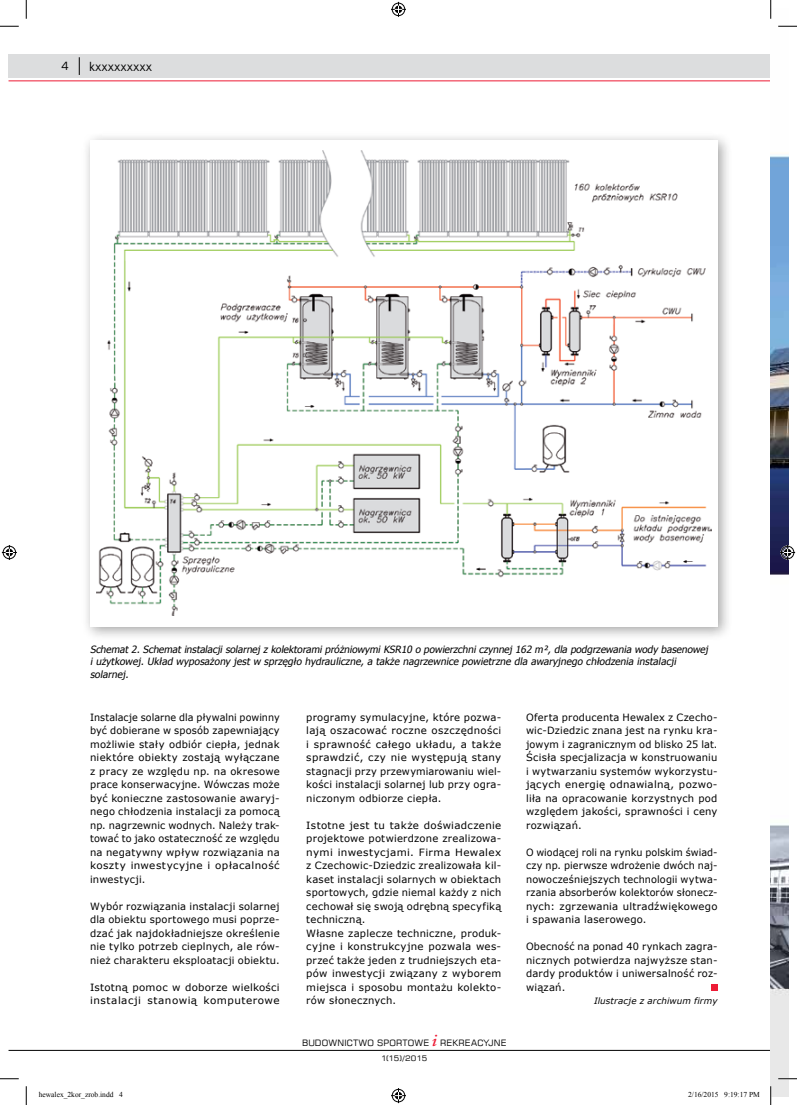
<style>
.page{position:relative;width:797px;height:1105px;background:#fff}
.page>*{position:absolute;margin:0;border:0;box-sizing:border-box;transform-origin:0 0}
.t1{font:italic 600 17.5px "Adobe Caslon Pro";color:#ed1b35}
.t2{font:12.5px "Square 721 EU";color:#000}
.t3{font:11.25px "Square 721 EU";color:#000}
.t4{font:10px/13.5px "Verdana";letter-spacing:.025em;color:#000;text-align:justify}
.t5{font:10px/13.5px "Verdana";letter-spacing:.025em;color:#000;text-align:justify;scale:.96 1}
.t6{font:italic 10px/12.5px "Tahoma";letter-spacing:.01em;color:#000}
.t7{font:8.75px "Square 721 EU";letter-spacing:.025em;color:#000}
.t8{font:italic 8.75px "Verdana";letter-spacing:.015em;color:#000}
.t9{font:7.5px "Times New Roman";color:#000}
.t10{font:7.5px "Square 721 EU";letter-spacing:-.025em;color:#000;scale:1.1 1}
</style>
<div class="page">
<div style="left:9px;top:55px;width:761px;height:23px;background:#dcddde"></div>
<hr style="left:9px;top:81px;width:761px;height:1px;background:#ed1b35">
<svg style="left:79px;top:57px;width:1px;height:18px"></svg>
<hr style="left:9px;top:1050px;width:761px;height:1px;background:#000">
<img style="left:770px;top:9px;width:18px;height:1087px">
<div style="left:81px;top:131px;width:651px;height:510px;background:#000;opacity:.35"></div>
<div style="left:90px;top:140px;width:627px;height:486px;background:#fff"></div>
<img style="left:96px;top:151px;width:615px;height:465px">
<svg style="left:711px;top:985px;width:6px;height:6px"></svg>
<svg style="left:0;top:25px;width:19px;height:2px"></svg>
<svg style="left:778px;top:25px;width:19px;height:2px"></svg>
<svg style="left:0;top:1078px;width:19px;height:1px"></svg>
<svg style="left:778px;top:1078px;width:19px;height:1px"></svg>
<svg style="left:25px;top:0;width:2px;height:19px"></svg>
<svg style="left:25px;top:1086px;width:2px;height:19px"></svg>
<svg style="left:770px;top:0;width:1px;height:19px"></svg>
<svg style="left:770px;top:1086px;width:1px;height:19px"></svg>
<svg style="left:391px;top:2px;width:15px;height:15px"></svg>
<svg style="left:391px;top:1088px;width:15px;height:15px"></svg>
<svg style="left:2px;top:545px;width:15px;height:15px"></svg>
<svg style="left:780px;top:545px;width:15px;height:15px"></svg>
<p class="t3" style="left:61px;top:59px;width:9px">4</p>
<p class="t2" style="left:89px;top:58px;width:64px">kxxxxxxxxx</p>
<p class="t6" style="left:90px;top:642px;width:619px">Schemat 2. Schemat instalacj i solarnej z kolektorami próżniowymi KSR10 o powierzchni czynnej 162 m², dla podgrzewania wody basenowej i użytkowej . Układ wyposażony jest w sprzęgło hydrauliczne, a także nagrzewnice powietrzne dla awaryj nego chłodzenia instalacj i solarnej .</p>
<p class="t4" style="left:306px;top:710px;width:196px">programy symulacyjne, które pozwa&shy;lają oszacować roczne oszczędności i sprawność całego układu, a także sprawdzić, czy nie występują stany stagnacji przy przewymiarowaniu wiel&shy;kości instalacji solarnej lub przy ogra&shy;niczonym odbiorze ciepła.</p>
<p class="t4" style="left:306px;top:818px;width:196px;text-align:left">Istotne jest tu także doświadczenie projektowe potwierdzone zrealizowa&shy;nymi inwestycjami. Firma Hewalex z Czechowic-Dziedzic zrealizowała kil&shy;kaset instalacji solarnych w obiektach sportowych, gdzie niemal każdy z nich cechował się swoją odrębną specyfiką techniczną.<br>Własne zaplecze techniczne, produk&shy;cyjne i konstrukcyjne pozwala wes&shy;przeć także jeden z trudniejszych eta&shy;pów inwestycji związany z wyborem miejsca i sposobu montażu kolekto&shy;rów słonecznych.</p>
<p class="t4" style="left:526px;top:710px;width:193px">Oferta producenta Hewalex z Czecho&shy;wic-Dziedzic znana jest na rynku kra&shy;jowym i zagranicznym od blisko 25 lat.<br>Ścisła specjalizacja w konstruowaniu i wytwarzaniu systemów wykorzystu&shy;jących energię odnawialną, pozwo&shy;liła na opracowanie korzystnych pod względem jakości, sprawności i ceny rozwiązań.</p>
<p class="t5" style="left:526px;top:845px;width:201px">O wiodącej roli na rynku polskim świad&shy;czy np. pierwsze wdrożenie dwóch naj&shy;nowocześniejszych technologii wytwa&shy;rzania absorberów kolektorów słonecz&shy;nych: zgrzewania ultradźwiękowego i spawania laserowego.</p>
<p class="t4" style="left:526px;top:940px;width:193px">Obecność na ponad 40 rynkach zagra&shy;nicznych potwierdza najwyższe stan&shy;dardy produktów i uniwersalność roz&shy;wiązań.</p>
<p class="t8" style="left:594px;top:995px;width:125px">Ilustracje z archiwum firmy</p>
<p class="t5" style="left:90px;top:710px;width:199px">Instalacje solarne dla pływalni powinny być dobierane w sposób zapewniający możliwie stały odbiór ciepła, jednak niektóre obiekty zostają wyłączane z pracy ze względu np. na okresowe prace konserwacyjne. Wówczas może być konieczne zastosowanie awaryj&shy;nego chłodzenia instalacji za pomocą np. nagrzewnic wodnych. Należy trak&shy;tować to jako ostateczność ze względu na negatywny wpływ rozwiązania na koszty inwestycyjne i opłacalność inwestycji.</p>
<p class="t4" style="left:90px;top:899px;width:191px">Wybór rozwiązania instalacji solarnej dla obiektu sportowego musi poprze&shy;dzać jak najdokładniejsze określenie nie tylko potrzeb cieplnych, ale rów&shy;nież charakteru eksploatacji obiektu.</p>
<p class="t4" style="left:90px;top:980px;width:191px">Istotną pomoc w doborze wielkości instalacji stanowią komputerowe</p>
<p class="t7" style="left:302px;top:1037px;width:129px">BUDOWNICTWO SPORTOWE</p>
<h1 class="t1" style="left:432px;top:1029px;width:7px">i</h1>
<p class="t7" style="left:440px;top:1037px;width:68px">REKREACYJNE</p>
<p class="t10" style="left:381px;top:1053px;width:44px">1(15)/2015</p>
<p class="t9" style="left:39px;top:1090px;width:86px">hewalex_2kor_zrob.indd 4</p>
<p class="t9" style="left:688px;top:1090px;width:73px">2/16/2015 9:19:17 PM</p>
</div>
